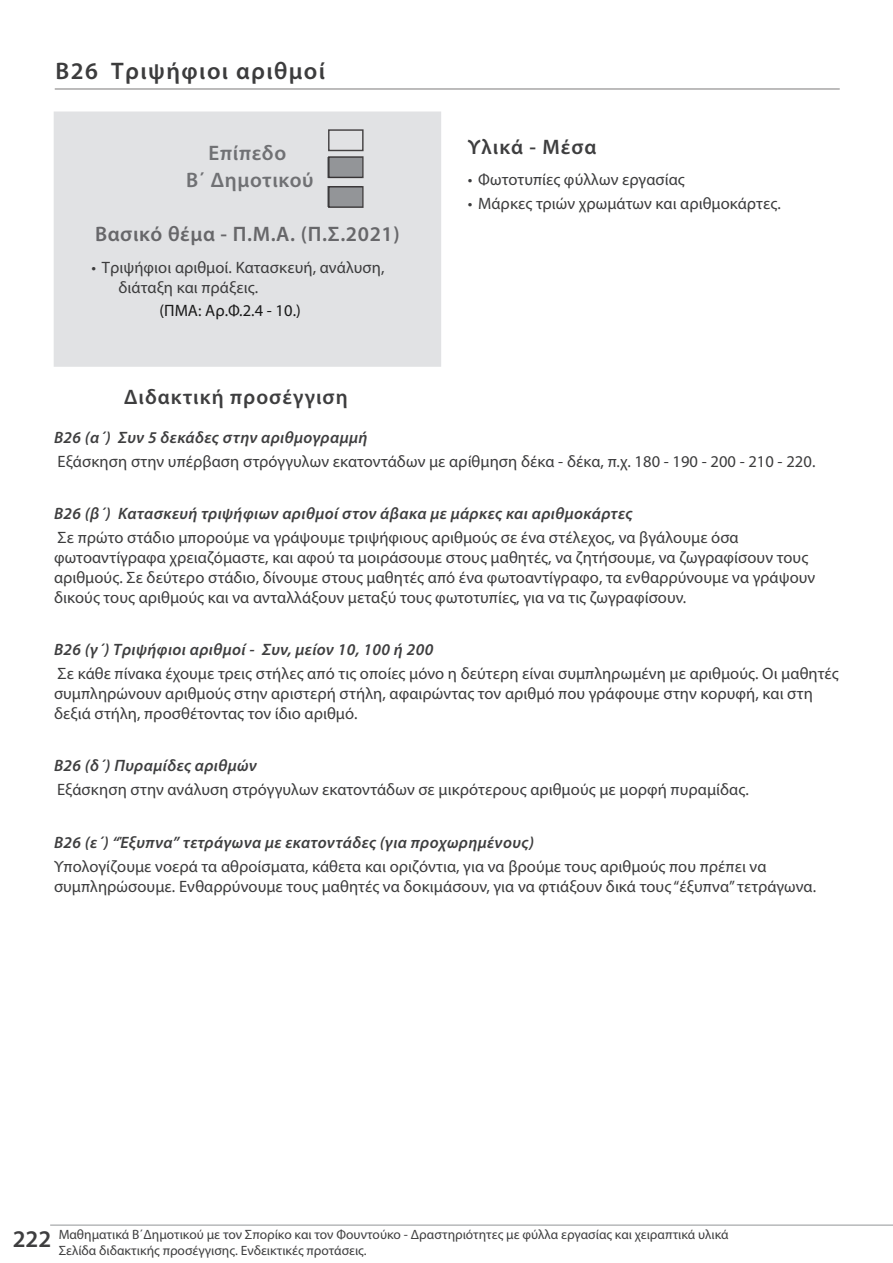
<style>
.page{position:relative;width:893px;height:1263px;background:#fff}
.page>*{position:absolute;margin:0;border:0;box-sizing:border-box;transform-origin:0 0}
.title_1{font:600 24px "Myriad Pro";letter-spacing:.06em;color:#3c3c3d}
.t1{font:600 21px "Myriad Pro";letter-spacing:.05em;color:#3e3e3f}
.t2{font:600 21px "Myriad Pro";letter-spacing:.03em;color:#67676a}
.t3{font:600 21px/27px "Myriad Pro";letter-spacing:.03em;color:#707174;text-align:center}
.teachers_text{font:16.5px/19.8px "Myriad Pro";letter-spacing:.005em;color:#3c3c3d}
.ypotitlos{font:italic 600 16.5px "Myriad Pro";letter-spacing:.025em;color:#3e3e3f}
.normal_11{font:16.5px "Myriad Pro";letter-spacing:.005em;color:#191919}
.t4{font:13.5px/16.2px "Myriad Pro";color:#3e3e3f}
.s1{font-weight:600;font-size:24px}
</style>
<div class="page">
<div style="left:54px;top:112px;width:386px;height:254px;background:#e1e2e4"></div>
<div style="left:54px;top:112px;width:387px;height:255px;border:2px solid #e1e2e4"></div>
<div style="left:328px;top:187px;width:34px;height:20px;background:#939598"></div>
<div style="left:328px;top:157px;width:34px;height:21px;background:#939598"></div>
<hr style="left:50px;top:1225px;width:843px;height:1px;background:#939598">
<hr style="left:55px;top:89px;width:785px;height:1px;background:#231f20">
<div style="left:328px;top:129px;width:36px;height:22px;border:1px solid #231f20"></div>
<div style="left:328px;top:156px;width:36px;height:22px;border:1px solid #231f20"></div>
<div style="left:328px;top:186px;width:36px;height:22px;border:1px solid #231f20"></div>
<p class="title_1" style="left:56px;top:56px;width:271px">Β26 Τριψήφιοι αριθμοί</p>
<p class="t3" style="left:186px;top:139px;width:129px">Επίπεδο<br>Β΄ Δημοτικού</p>
<p class="t2" style="left:95px;top:221px;width:306px">Βασικό θέμα - Π.Μ.Α. (Π.Σ.2021)</p>
<p class="teachers_text" style="left:118px;top:258px;width:268px;text-indent:-27px">• Τριψήφιοι αριθμοί. Κατασκευή, ανάλυση, διάταξη και πράξεις.</p>
<p class="normal_11" style="left:159px;top:301px;width:143px">(ΠΜΑ: Αρ.Φ.2.4 - 10.)</p>
<p class="t1" style="left:124px;top:384px;width:225px">Διδακτική προσέγγιση</p>
<p class="t1" style="left:468px;top:133px;width:130px">Υλικά - Μέσα</p>
<p class="teachers_text" style="left:468px;top:169px;width:219px">• Φωτοτυπίες φύλλων εργασίας</p>
<p class="teachers_text" style="left:468px;top:193px;width:315px">• Μάρκες τριών χρωμάτων και αριθμοκάρτες.</p>
<p class="ypotitlos" style="left:54px;top:427px;width:315px">Β26 (α΄) Συν 5 δεκάδες στην αριθμογραμμή</p>
<p class="teachers_text" style="left:58px;top:451px;width:759px">Εξάσκηση στην υπέρβαση στρόγγυλων εκατοντάδων με αρίθμηση δέκα - δέκα, π.χ. 180 - 190 - 200 - 210 - 220.</p>
<p class="ypotitlos" style="left:54px;top:503px;width:580px">Β26 (β΄) Κατασκευή τριψήφιων αριθμοί στον άβακα με μάρκες και αριθμοκάρτες</p>
<p class="teachers_text" style="left:54px;top:528px;width:763px">Σε πρώτο στάδιο μπορούμε να γράψουμε τριψήφιους αριθμούς σε ένα στέλεχος, να βγάλουμε όσα φωτοαντίγραφα χρειαζόμαστε, και αφού τα μοιράσουμε στους μαθητές, να ζητήσουμε, να ζωγραφίσουν τους αριθμούς. Σε δεύτερο στάδιο, δίνουμε στους μαθητές από ένα φωτοαντίγραφο, τα ενθαρρύνουμε να γράψουν δικούς τους αριθμούς και να ανταλλάξουν μεταξύ τους φωτοτυπίες, για να τις ζωγραφίσουν.</p>
<p class="ypotitlos" style="left:54px;top:639px;width:381px">B26 (γ΄) Τριψήφιοι αριθμοί - Συν, μείον 10, 100 ή 200</p>
<p class="teachers_text" style="left:54px;top:664px;width:786px">Σε κάθε πίνακα έχουμε τρεις στήλες από τις οποίες μόνο η δεύτερη είναι συμπληρωμένη με αριθμούς. Οι μαθητές συμπληρώνουν αριθμούς στην αριστερή στήλη, αφαιρώντας τον αριθμό που γράφουμε στην κορυφή, και στη δεξιά στήλη, προσθέτοντας τον ίδιο αριθμό.</p>
<p class="ypotitlos" style="left:54px;top:755px;width:204px">B26 (δ΄) Πυραμίδες αριθμών</p>
<p class="teachers_text" style="left:57px;top:780px;width:693px">Εξάσκηση στην ανάλυση στρόγγυλων εκατοντάδων σε μικρότερους αριθμούς με μορφή πυραμίδας.</p>
<p class="ypotitlos" style="left:54px;top:832px;width:481px">B26 (ε΄) “Έξυπνα” τετράγωνα με εκατοντάδες (για προχωρημένους)</p>
<p class="teachers_text" style="left:54px;top:856px;width:764px">Υπολογίζουμε νοερά τα αθροίσματα, κάθετα και οριζόντια, για να βρούμε τους αριθμούς που πρέπει να συμπληρώσουμε. Ενθαρρύνουμε τους μαθητές να δοκιμάσουν, για να φτιάξουν δικά τους “έξυπνα” τετράγωνα.</p>
<p class="t4" style="left:59px;top:1226px;width:671px;text-indent:-46px"><span class="s1">222</span> Μαθηματικά Β΄Δημοτικού με τον Σπορίκο και τον Φουντούκο - Δραστηριότητες με φύλλα εργασίας και χειραπτικά υλικά<br>Σελίδα διδακτικής προσέγγισης. Ενδεικτικές προτάσεις.</p>
</div>
